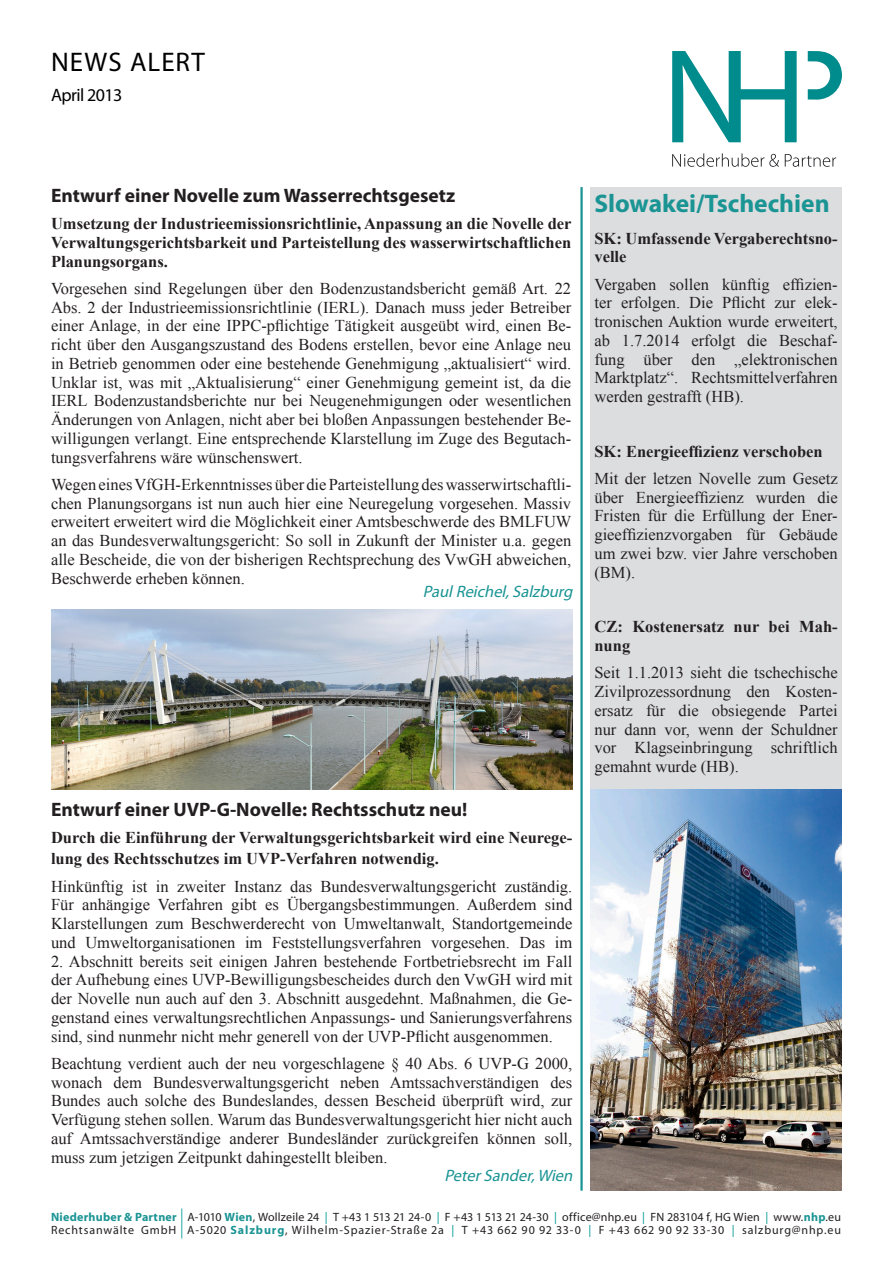
<style>
.page{position:relative;width:893px;height:1263px;background:#fff}
.page>*{position:absolute;margin:0;border:0;box-sizing:border-box;transform-origin:0 0}
.t1{font:30px "Myriad";color:#009894;scale:.4 1}
.t2{font:27px "Myriad Pro";letter-spacing:.035em;color:#000}
.Land{font:700 25.5px "Myriad Pro";color:#1b9494}
.Headline{font:700 19.5px "Myriad Pro";color:#231f20}
.t3{font:18px "Myriad Pro";letter-spacing:-.03em;color:#000}
.Text{font:16.5px/18.8px "Times New Roman";color:#231f20;text-align:justify}
.Einleitung{font:700 16.5px/18.8px "Times New Roman";color:#231f20}
.ansprechpartner{font:italic 16.5px "Myriad Pro";color:#1b9494}
.t4{font:12px "Myriad";letter-spacing:.01em;color:#231f20}
.t5{font:12px "Myriad";letter-spacing:.075em;color:#231f20}
.t6{font:12px "Myriad";letter-spacing:.055em;color:#231f20}
.s1{font-weight:700;color:#1b9494}
.s2{color:#009894}
</style>
<div class="page">
<hr style="left:580px;top:187px;width:3px;height:1004px;background:#1b9494">
<div style="left:590px;top:187px;width:252px;height:605px;background:#dcdddf"></div>
<img style="left:51px;top:609px;width:521px;height:180px">
<img style="left:590px;top:789px;width:252px;height:402px">
<svg style="left:808px;top:51px;width:34px;height:49px"></svg>
<svg style="left:672px;top:51px;width:125px;height:91px"></svg>
<svg style="left:672px;top:153px;width:107px;height:14px"></svg>
<svg style="left:785px;top:154px;width:51px;height:13px"></svg>
<p class="t2" style="left:51px;top:46px;width:155px">NEWS ALERT</p>
<p class="t3" style="left:51px;top:84px;width:73px">April 2013</p>
<p class="Headline" style="left:51px;top:183px;width:406px">Entwurf einer Novelle zum Wasserrechtsgesetz</p>
<p class="Einleitung" style="left:51px;top:214px;width:522px;text-align:justify">Umsetzung der Industrieemissionsrichtlinie, Anpassung an die Novelle der Verwaltungsgerichtsbarkeit und Parteistellung des wasserwirtschaftlichen Planungsorgans.</p>
<p class="Text" style="left:51px;top:279px;width:522px">Vorgesehen sind Regelungen über den Bodenzustandsbericht gemäß Art. 22<br>Abs. 2 der Industrieemissionsrichtlinie (IERL). Danach muss jeder Betreiber einer Anlage, in der eine IPPC-pflichtige Tätigkeit ausgeübt wird, einen Be&shy;richt über den Ausgangszustand des Bodens erstellen, bevor eine Anlage neu in Betrieb genommen oder eine bestehende Genehmigung „aktualisiert“ wird.<br>Unklar ist, was mit „Aktualisierung“ einer Genehmigung gemeint ist, da die IERL Bodenzustandsberichte nur bei Neugenehmigungen oder wesentlichen Änderungen von Anlagen, nicht aber bei bloßen Anpassungen bestehender Be&shy;willigungen verlangt. Eine entsprechende Klarstellung im Zuge des Begutach&shy;tungsverfahrens wäre wünschenswert.</p>
<p class="Text" style="left:51px;top:475px;width:522px">Wegen eines VfGH-Erkenntnisses über die Parteistellung des wasserwirtschaftli&shy;chen Planungsorgans ist nun auch hier eine Neuregelung vorgesehen. Massiv erweitert erweitert wird die Möglichkeit einer Amtsbeschwerde des BMLFUW an das Bundesverwaltungsgericht: So soll in Zukunft der Minister u.a. gegen alle Bescheide, die von der bisherigen Rechtsprechung des VwGH abweichen, Beschwerde erheben können.</p>
<p class="ansprechpartner" style="left:423px;top:581px;width:155px">PaulReichel,Salzburg</p>
<p class="Headline" style="left:51px;top:796px;width:418px">Entwurf einer UVP-G-Novelle: Rechtsschutz neu!</p>
<p class="Einleitung" style="left:51px;top:826px;width:523px;line-height:21.6px">Durch die Einführung der Verwaltungsgerichtsbarkeit wird eine Neurege&shy;lung des Rechtsschutzes im UVP-Verfahren notwendig.</p>
<p class="Text" style="left:51px;top:876px;width:523px">Hinkünftig ist in zweiter Instanz das Bundesverwaltungsgericht zuständig.<br>Für anhängige Verfahren gibt es Übergangsbestimmungen. Außerdem sind Klarstellungen zum Beschwerderecht von Umweltanwalt, Standortgemeinde und Umweltorganisationen im Feststellungsverfahren vorgesehen. Das im</p>
<p class="Text" style="left:51px;top:951px;width:523px">2. Abschnitt bereits seit einigen Jahren bestehende Fortbetriebsrecht im Fall der Aufhebung eines UVP-Bewilligungsbescheides durch den VwGH wird mit der Novelle nun auch auf den 3. Abschnitt ausgedehnt. Maßnahmen, die Ge&shy;genstand eines verwaltungsrechtlichen Anpassungs- und Sanierungsverfahrens sind, sind nunmehr nicht mehr generell von der UVP-Pflicht ausgenommen.</p>
<p class="Text" style="left:51px;top:1054px;width:523px">Beachtung verdient auch der neu vorgeschlagene § 40 Abs. 6 UVP-G 2000, wonach dem Bundesverwaltungsgericht neben Amtssachverständigen des Bundes auch solche des Bundeslandes, dessen Bescheid überprüft wird, zur Verfügung stehen sollen. Warum das Bundesverwaltungsgericht hier nicht auch auf Amtssachverständige anderer Bundesländer zurückgreifen können soll, muss zum jetzigen Zeitpunkt dahingestellt bleiben.</p>
<p class="ansprechpartner" style="left:444px;top:1166px;width:134px">PeterSander,Wien</p>
<p class="Land" style="left:594px;top:187px;width:237px">Slowakei/Tschechien</p>
<p class="Einleitung" style="left:594px;top:228px;width:245px">SK: Umfassende Vergaberechtsno&shy;velle</p>
<p class="Text" style="left:594px;top:274px;width:245px">Vergaben sollen künftig effizien&shy;ter erfolgen. Die Pflicht zur elek&shy;tronischen Auktion wurde erweitert, ab 1.7.2014 erfolgt die Beschaf&shy;fung über den „elektronischen Marktplatz“. Rechtsmittelverfahren werden gestrafft (HB).</p>
<p class="Einleitung" style="left:594px;top:441px;width:230px">SK: Energieeffizienz verschoben</p>
<p class="Text" style="left:594px;top:469px;width:245px">Mit der letzen Novelle zum Gesetz über Energieeffizienz wurden die Fristen für die Erfüllung der Ener&shy;gieeffizienzvorgaben für Gebäude um zwei bzw. vier Jahre verschoben (BM).</p>
<p class="Einleitung" style="left:594px;top:617px;width:244px">CZ: Kostenersatz nur bei Mah&shy;nung</p>
<p class="Text" style="left:594px;top:663px;width:245px">Seit 1.1.2013 sieht die tschechische Zivilprozessordnung den Kosten&shy;ersatz für die obsiegende Partei nur dann vor, wenn der Schuldner vor Klagseinbringung schriftlich gemahnt wurde (HB).</p>
<p class="t1" style="left:180px;top:1206px;width:9px">|</p>
<p class="t4" style="left:51px;top:1211px;width:791px"><span class="s1">Niederhuber &amp; Partner</span> A-1010 <span class="s1">Wien</span>, Wollzeile 24 <span class="s2">|</span> T +43 1 513 21 24-0 <span class="s2">|</span> F +43 1 513 21 24-30 <span class="s2">|</span> office@nhp.eu <span class="s2">|</span> FN 283104 f, HG Wien <span class="s2">|</span> www.<span class="s1">nhp</span>.eu</p>
<p class="t6" style="left:51px;top:1224px;width:127px">Rechtsanwälte GmbH</p>
<p class="t5" style="left:187px;top:1224px;width:655px">A-5020 <span class="s1">Salzburg</span>, Wilhelm-Spazier-Straße 2a <span class="s2">|</span> T +43 662 90 92 33-0 <span class="s2">|</span> F +43 662 90 92 33-30 <span class="s2">|</span> salzburg@nhp.eu</p>
</div>
